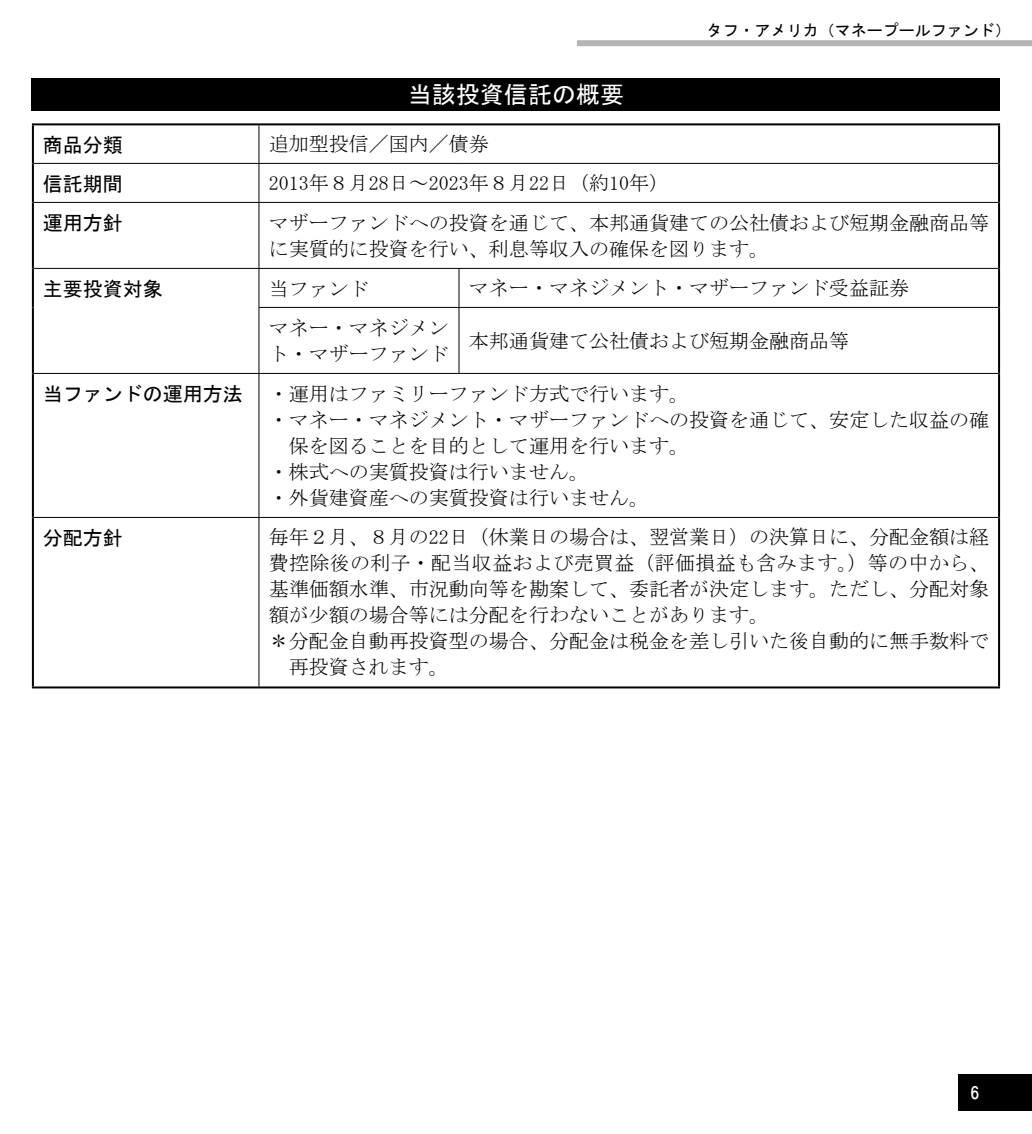
<style>
.page{position:relative;width:1032px;height:1134px;background:#fff}
.page>*{position:absolute;margin:0;border:0;box-sizing:border-box;transform-origin:0 0}
.t1{font:24px "MS Gothic";color:#fff}
.t2{font:20px/26px "MS Mincho";color:#000}
.t3{font:20px "MS Gothic";color:#000}
.t4{font:16.6px "HGS Gothic E";color:#fff}
.t5{font:16px "MS Gothic";color:#000}
</style>
<div class="page">
<div style="left:958px;top:1074px;width:74px;height:37px;background:#000"></div>
<div style="left:577px;top:40px;width:455px;height:6px;background:#b5b5b6"></div>
<div style="left:32px;top:78px;width:968px;height:32px;background:#000"></div>
<hr style="left:32px;top:123px;width:227px;height:2px;background:#000">
<hr style="left:32px;top:125px;width:2px;height:38px;background:#000">
<hr style="left:259px;top:123px;width:741px;height:2px;background:#000">
<hr style="left:32px;top:163px;width:2px;height:39px;background:#000">
<hr style="left:32px;top:202px;width:2px;height:66px;background:#000">
<hr style="left:32px;top:268px;width:2px;height:39px;background:#000">
<hr style="left:32px;top:307px;width:2px;height:66px;background:#000">
<hr style="left:32px;top:373px;width:2px;height:144px;background:#000">
<hr style="left:32px;top:517px;width:2px;height:169px;background:#000">
<hr style="left:32px;top:686px;width:968px;height:2px;background:#000">
<hr style="left:998px;top:125px;width:2px;height:38px;background:#000">
<hr style="left:998px;top:163px;width:2px;height:39px;background:#000">
<hr style="left:998px;top:202px;width:2px;height:66px;background:#000">
<hr style="left:998px;top:268px;width:2px;height:39px;background:#000">
<hr style="left:998px;top:307px;width:2px;height:66px;background:#000">
<hr style="left:998px;top:373px;width:2px;height:144px;background:#000">
<hr style="left:998px;top:517px;width:2px;height:169px;background:#000">
<hr style="left:258px;top:125px;width:1px;height:38px;background:#000">
<hr style="left:34px;top:163px;width:425px;height:1px;background:#000">
<hr style="left:258px;top:164px;width:1px;height:38px;background:#000">
<hr style="left:459px;top:163px;width:539px;height:1px;background:#000">
<hr style="left:34px;top:202px;width:425px;height:1px;background:#000">
<hr style="left:258px;top:203px;width:1px;height:65px;background:#000">
<hr style="left:459px;top:202px;width:539px;height:1px;background:#000">
<hr style="left:34px;top:268px;width:425px;height:1px;background:#000">
<hr style="left:258px;top:269px;width:1px;height:38px;background:#000">
<hr style="left:459px;top:268px;width:539px;height:1px;background:#000">
<hr style="left:458px;top:269px;width:1px;height:38px;background:#000">
<hr style="left:258px;top:307px;width:201px;height:1px;background:#000">
<hr style="left:258px;top:308px;width:1px;height:65px;background:#000">
<hr style="left:459px;top:307px;width:539px;height:1px;background:#000">
<hr style="left:458px;top:308px;width:1px;height:65px;background:#000">
<hr style="left:34px;top:373px;width:425px;height:1px;background:#000">
<hr style="left:258px;top:374px;width:1px;height:143px;background:#000">
<hr style="left:459px;top:373px;width:539px;height:1px;background:#000">
<hr style="left:34px;top:517px;width:425px;height:1px;background:#000">
<hr style="left:258px;top:518px;width:1px;height:168px;background:#000">
<hr style="left:459px;top:517px;width:539px;height:1px;background:#000">
<p class="t1" style="left:408px;top:82px;width:218px">当該投資信託の概要</p>
<p class="t5" style="left:707px;top:23px;width:305px">タフ・アメリカ（マネープールファンド）</p>
<p class="t3" style="left:43px;top:134px;width:81px">商品分類</p>
<p class="t2" style="left:269px;top:131px;width:221px">追加型投信／国内／債券</p>
<p class="t3" style="left:43px;top:173px;width:81px">信託期間</p>
<p class="t2" style="left:269px;top:170px;width:402px">2013年８月28日～2023年８月22日（約10年）</p>
<p class="t3" style="left:43px;top:212px;width:81px">運用方針</p>
<p class="t2" style="left:269px;top:209px;width:722px">マザーファンドへの投資を通じて、本邦通貨建ての公社債および短期金融商品等に実質的に投資を行い、利息等収入の確保を図ります。</p>
<p class="t3" style="left:43px;top:278px;width:121px">主要投資対象</p>
<p class="t2" style="left:269px;top:275px;width:101px">当ファンド</p>
<p class="t2" style="left:469px;top:275px;width:442px">マネー・マネジメント・マザーファンド受益証券</p>
<p class="t2" style="left:269px;top:314px;width:181px">マネー・マネジメント・マザーファンド</p>
<p class="t2" style="left:469px;top:327px;width:382px">本邦通貨建て公社債および短期金融商品等</p>
<p class="t3" style="left:43px;top:383px;width:201px">当ファンドの運用方法</p>
<p class="t2" style="left:269px;top:380px;width:422px">・ 運用はファミリーファンド方式で行います。</p>
<p class="t2" style="left:269px;top:406px;width:722px">・ マネー・マネジメント・マザーファンドへの投資を通じて、安定した収益の確</p>
<p class="t2" style="left:289px;top:432px;width:402px">保を図ることを目的として運用を行います。</p>
<p class="t2" style="left:269px;top:458px;width:322px">・ 株式への実質投資は行いません。</p>
<p class="t2" style="left:269px;top:484px;width:382px">・ 外貨建資産への実質投資は行いません。</p>
<p class="t3" style="left:43px;top:527px;width:81px">分配方針</p>
<p class="t2" style="left:269px;top:524px;width:722px">毎年２月、８月の22日（休業日の場合は、翌営業日）の決算日に、分配金額は経</p>
<p class="t2" style="left:269px;top:550px;width:722px">費控除後の利子・配当収益および売買益（評価損益も含みます。）等の中から、</p>
<p class="t2" style="left:269px;top:576px;width:721px">基準価額水準、市況動向等を勘案して、委託者が決定します。ただし、分配対象</p>
<p class="t2" style="left:269px;top:602px;width:501px">額が少額の場合等には分配を行わないことがあります。</p>
<p class="t2" style="left:269px;top:628px;width:721px">＊ 分配金自動再投資型の場合、分配金は税金を差し引いた後自動的に無手数料で</p>
<p class="t2" style="left:289px;top:654px;width:161px">再投資されます。</p>
<p class="t4" style="left:970px;top:1085px;width:11px">6</p>
</div>
